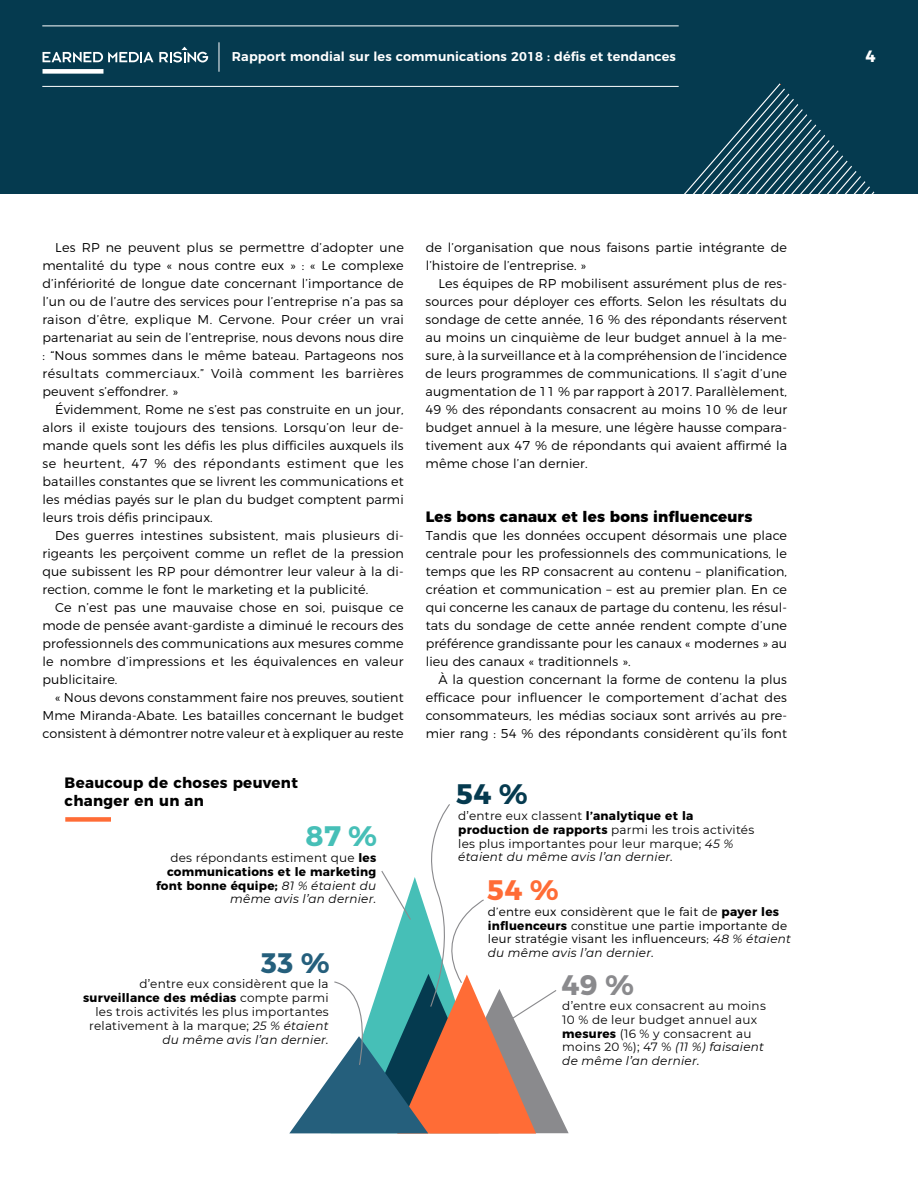
<style>
.page{position:relative;width:918px;height:1188px;background:#fff}
.page>*{position:absolute;margin:0;border:0;box-sizing:border-box;transform-origin:0 0}
.t1{font:700 28.2px "Montserrat";color:#053a4f}
.t2{font:700 28.2px "Montserrat";color:#ff6c36}
.t3{font:700 28.2px "Montserrat";color:#8a8a8d}
.t4{font:700 28.2px "Montserrat";color:#46bfb7}
.t5{font:700 28.2px "Montserrat";color:#255f7c}
.t6{font:700 16.35px "Montserrat";color:#fff}
.t7{font:700 15px/17.5px "Montserrat";letter-spacing:.02em;color:#000}
.t8{font:800 15px "Montserrat";letter-spacing:.01em;color:#000}
.t9{font:300 12.75px/18px "Montserrat";letter-spacing:.01em;color:#000;text-align:justify}
.t10{font:600 12.75px "Montserrat";letter-spacing:.01em;color:#fff}
.t11{font:12px/13.8px "Montserrat";letter-spacing:.02em;color:#000}
.t12{font:300 12px/13.8px "Montserrat";letter-spacing:.02em;color:#000}
.t13{font:700 12px/13.8px "Montserrat";letter-spacing:.02em;color:#000;text-align:right}
.s1{font-weight:400}
.s2{font-weight:400;font-style:italic}
.s3{font-weight:700}
.s4{font-style:italic}
</style>
<div class="page">
<div style="left:0;top:0;width:918px;height:195px;background:#053a4f"></div>
<svg style="left:679px;top:167px;width:28px;height:28px"></svg>
<svg style="left:707px;top:83px;width:211px;height:112px"></svg>
<div style="left:65px;top:817px;width:46px;height:5px;background:#ff6c36"></div>
<svg style="left:289px;top:804px;width:280px;height:330px"></svg>
<svg style="left:43px;top:52px;width:110px;height:10px"></svg>
<svg style="left:159px;top:47px;width:49px;height:15px"></svg>
<hr style="left:219px;top:42px;width:1px;height:30px;background:#fff">
<div style="left:43px;top:69px;width:60px;height:5px;background:#fff"></div>
<hr style="left:42px;top:86px;width:637px;height:1px;background:#fff">
<hr style="left:42px;top:26px;width:637px;height:1px;background:#fff">
<p class="t10" style="left:232px;top:46px;width:445px">Rapport mondial sur les communications 2018 : défis et tendances</p>
<p class="t9" style="left:43px;top:237px;width:363px;text-indent:13px">Les RP ne peuvent plus se permettre d’adopter une mentalité du type « nous contre eux » : « Le complexe d’infériorité de longue date concernant l’importance de l’un ou de l’autre des services pour l’entreprise n’a pas sa raison d’être, explique M. Cervone. Pour créer un vrai partenariat au sein de l’entreprise, nous devons nous dire : “Nous sommes dans le même bateau. Partageons nos résultats commerciaux.” Voilà comment les barrières peuvent s’effondrer. »</p>
<p class="t9" style="left:43px;top:399px;width:363px;text-indent:13px">Évidemment, Rome ne s’est pas construite en un jour, alors il existe toujours des tensions. Lorsqu’on leur de&shy;mande quels sont les défis les plus difficiles auxquels ils se heurtent, 47 % des répondants estiment que les batailles constantes que se livrent les communications et les médias payés sur le plan du budget comptent parmi leurs trois défis principaux.</p>
<p class="t9" style="left:43px;top:525px;width:363px;text-indent:13px">Des guerres intestines subsistent, mais plusieurs di&shy;rigeants les perçoivent comme un reflet de la pression que subissent les RP pour démontrer leur valeur à la di&shy;rection, comme le font le marketing et la publicité.</p>
<p class="t9" style="left:43px;top:597px;width:363px;text-indent:13px">Ce n’est pas une mauvaise chose en soi, puisque ce mode de pensée avant-gardiste a diminué le recours des professionnels des communications aux mesures comme le nombre d’impressions et les équivalences en valeur publicitaire.</p>
<p class="t9" style="left:43px;top:687px;width:363px;text-indent:13px">« Nous devons constamment faire nos preuves, soutient Mme Miranda-Abate. Les batailles concernant le budget consistent à démontrer notre valeur et à expliquer au reste</p>
<p class="t7" style="left:65px;top:773px;width:235px">Beaucoup de choses peuvent changer en un an</p>
<h1 class="t4" style="left:305px;top:813px;width:73px">87 %</h1>
<p class="t13" style="left:156px;top:850px;width:222px"><span class="s1">des répondants estiment que</span> les communications et le marketing font bonne équipe; <span class="s2">81 % étaient du même avis l’an dernier.</span></p>
<h1 class="t5" style="left:261px;top:939px;width:70px">33 %</h1>
<p class="t11" style="left:83px;top:977px;width:247px;text-align:right">d’entre eux considèrent que la <span class="s3">surveillance des médias</span> compte parmi les trois activités les plus importantes relativement à la marque; <span class="s4">25 % étaient du même avis l’an dernier.</span></p>
<p class="t9" style="left:426px;top:237px;width:363px">de l’organisation que nous faisons partie intégrante de l’histoire de l’entreprise. »</p>
<p class="t9" style="left:426px;top:273px;width:363px;text-indent:13px">Les équipes de RP mobilisent assurément plus de res&shy;sources pour déployer ces efforts. Selon les résultats du sondage de cette année, 16 % des répondants réservent au moins un cinquième de leur budget annuel à la me&shy;sure, à la surveillance et à la compréhension de l’incidence de leurs programmes de communications. Il s’agit d’une augmentation de 11 % par rapport à 2017. Parallèlement, 49 % des répondants consacrent au moins 10 % de leur budget annuel à la mesure, une légère hausse compara&shy;tivement aux 47 % de répondants qui avaient affirmé la même chose l’an dernier.</p>
<p class="t8" style="left:426px;top:504px;width:328px">Les bons canaux et les bons influenceurs</p>
<p class="t9" style="left:426px;top:525px;width:363px">Tandis que les données occupent désormais une place centrale pour les professionnels des communications, le temps que les RP consacrent au contenu – planification, création et communication – est au premier plan. En ce qui concerne les canaux de partage du contenu, les résul&shy;tats du sondage de cette année rendent compte d’une préférence grandissante pour les canaux « modernes » au lieu des canaux « traditionnels ».</p>
<p class="t9" style="left:426px;top:669px;width:363px;text-indent:13px">À la question concernant la forme de contenu la plus efficace pour influencer le comportement d’achat des consommateurs, les médias sociaux sont arrivés au pre&shy;mier rang : 54 % des répondants considèrent qu’ils font</p>
<h1 class="t1" style="left:456px;top:771px;width:73px">54 %</h1>
<p class="t11" style="left:458px;top:808px;width:298px">d’entre eux classent <span class="s3">l’analytique et la production de rapports</span> parmi les trois activités les plus importantes pour leur marque; <span class="s4">45 % étaient du même avis l’an dernier.</span></p>
<h1 class="t2" style="left:487px;top:867px;width:73px">54 %</h1>
<p class="t12" style="left:488px;top:904px;width:305px">d’entre eux considèrent que le fait de <span class="s3">payer les influenceurs</span> constitue une partie importante de leur stratégie visant les influenceurs; <span class="s2">48 % étaient du même avis l’an dernier.</span></p>
<h1 class="t3" style="left:561px;top:962px;width:74px">49 %</h1>
<p class="t11" style="left:562px;top:998px;width:205px">d’entre eux consacrent au moins<br>10 % de leur budget annuel aux <span class="s3">mesures</span> (16 % y consacrent au moins 20 %); 47 % <span class="s4">(11 %) faisaient de même l’an dernier.</span></p>
<p class="t6" style="left:865px;top:42px;width:12px">4</p>
</div>
